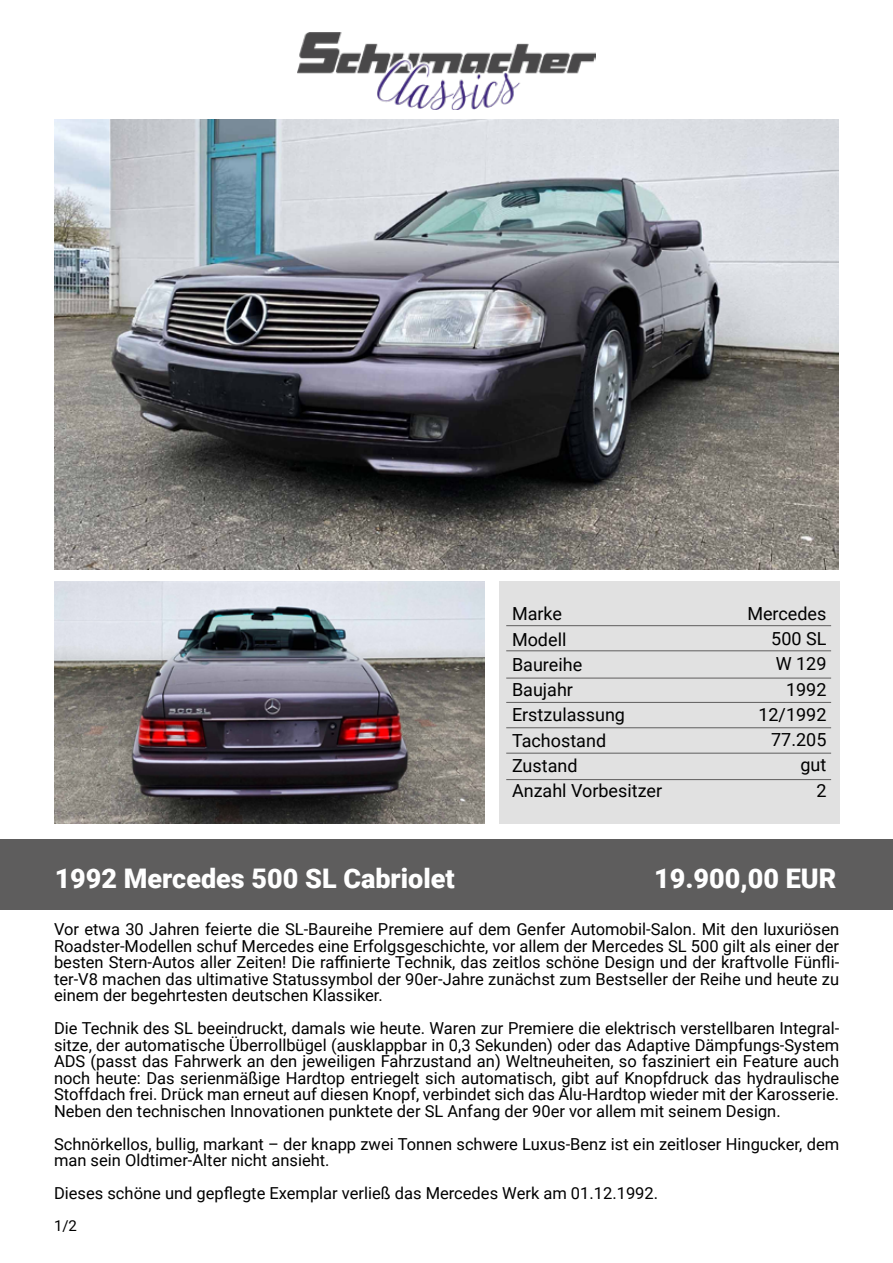
<style>
.page{position:relative;width:893px;height:1263px;background:#fff}
.page>*{position:absolute;margin:0;border:0;box-sizing:border-box;transform-origin:0 0}
.t1{font:900 27px "Roboto";color:#fff}
.t2{font:18px/25.2px "Roboto";color:#000}
.t3{font:16.5px/16.5px "Roboto";color:#000;text-align:justify}
.t4{font:15px "Roboto";color:#000}
</style>
<div class="page">
<img style="left:298px;top:33px;width:297px;height:77px">
<img style="left:54px;top:581px;width:431px;height:243px">
<img style="left:54px;top:119px;width:784px;height:451px">
<div style="left:499px;top:581px;width:218px;height:243px;background:#e1e1e1"></div>
<div style="left:0;top:839px;width:892px;height:71px;background:#5e5d5d"></div>
<div style="left:717px;top:581px;width:122px;height:243px;background:#e1e1e1"></div>
<hr style="left:506px;top:625px;width:325px;height:1px;background:#5e5d5d">
<hr style="left:506px;top:650px;width:325px;height:1px;background:#5e5d5d">
<hr style="left:506px;top:678px;width:325px;height:1px;background:#5e5d5d">
<hr style="left:506px;top:702px;width:325px;height:1px;background:#5e5d5d">
<hr style="left:506px;top:727px;width:325px;height:1px;background:#5e5d5d">
<hr style="left:506px;top:779px;width:325px;height:1px;background:#5e5d5d">
<hr style="left:506px;top:753px;width:325px;height:1px;background:#5e5d5d">
<p class="t2" style="left:512px;top:601px;width:152px">Marke<br>Modell<br>Baureihe<br>Baujahr<br>Erstzulassung<br>Tachostand<br>Zustand<br>Anzahl Vorbesitzer</p>
<p class="t2" style="left:747px;top:600px;width:81px;text-align:right">Mercedes<br>500 SL<br>W 129<br>1992<br>12/1992<br>77.205 gut<br>2</p>
<h1 class="t1" style="left:55px;top:859px;width:402px">1992 Mercedes 500 SL Cabriolet</h1>
<h1 class="t1" style="left:654px;top:859px;width:184px">19.900,00 EUR</h1>
<p class="t3" style="left:54px;top:920px;width:787px">Vor etwa 30 Jahren feierte die SL-Baureihe Premiere auf dem Genfer Automobil-Salon. Mit den luxuriösen Roadster-Modellen schuf Mercedes eine Erfolgsgeschichte, vor allem der Mercedes SL 500 gilt als einer der besten Stern-Autos aller Zeiten! Die raffinierte Technik, das zeitlos schöne Design und der kraftvolle Fünfli&shy;ter-V8 machen das ultimative Statussymbol der 90er-Jahre zunächst zum Bestseller der Reihe und heute zu einem der begehrtesten deutschen Klassiker.</p>
<p class="t3" style="left:54px;top:1019px;width:787px">Die Technik des SL beeindruckt, damals wie heute. Waren zur Premiere die elektrisch verstellbaren Integral&shy;sitze, der automatische Überrollbügel (ausklappbar in 0,3 Sekunden) oder das Adaptive Dämpfungs-System ADS (passt das Fahrwerk an den jeweiligen Fahrzustand an) Weltneuheiten, so fasziniert ein Feature auch noch heute: Das serienmäßige Hardtop entriegelt sich automatisch, gibt auf Knopfdruck das hydraulische Stoffdach frei. Drück man erneut auf diesen Knopf, verbindet sich das Alu-Hardtop wieder mit der Karosserie.<br>Neben den technischen Innovationen punktete der SL Anfang der 90er vor allem mit seinem Design.</p>
<p class="t3" style="left:54px;top:1135px;width:787px">Schnörkellos, bullig, markant – der knapp zwei Tonnen schwere Luxus-Benz ist ein zeitloser Hingucker, dem man sein Oldtimer-Alter nicht ansieht.</p>
<p class="t3" style="left:54px;top:1184px;width:606px">Dieses schöne und gepflegte Exemplar verließ das Mercedes Werk am 01.12.1992.</p>
<p class="t4" style="left:54px;top:1215px;width:25px">1/2</p>
</div>
